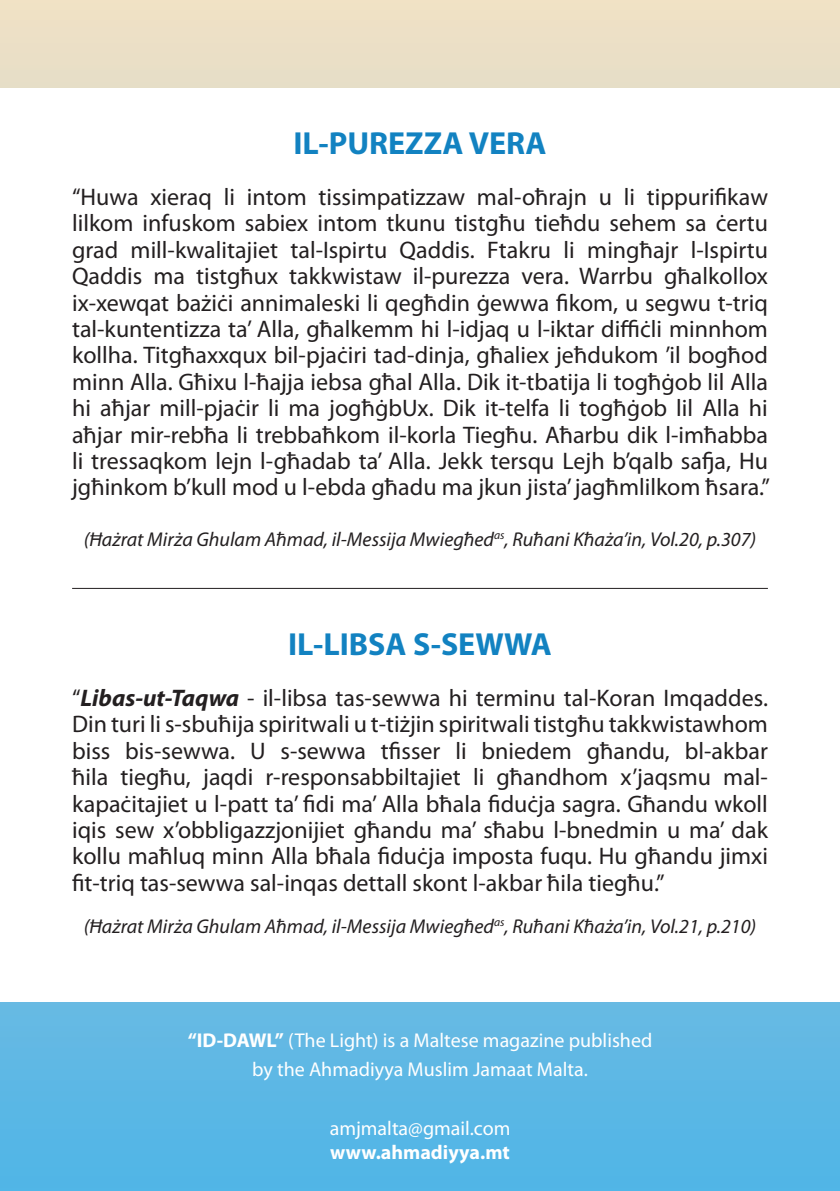
<style>
.page{position:relative;width:840px;height:1191px;background:#fff}
.page>*{position:absolute;margin:0;border:0;box-sizing:border-box;transform-origin:0 0}
.t1{font:700 32px "Myriad Pro";color:#1282c1}
.t2{font:24px/26.4px "Myriad Pro";color:#231f20;text-align:justify}
.t3{font:italic 20px "Myriad Pro";color:#231f20}
.t4{font:20px/28.8px "Myriad Pro";color:#fff;text-align:center}
.t5{font:700 20px "Myriad Pro";color:#fff}
.s1{font-weight:700;font-style:italic}
.s2{font-weight:700}
</style>
<div class="page">
<img style="left:0;top:1002px;width:839px;height:189px">
<hr style="left:72px;top:588px;width:695px;height:1px;background:#231f20">
<h1 class="t1" style="left:293px;top:123px;width:254px">IL-PUREZZA VERA</h1>
<p class="t2" style="left:72px;top:183px;width:699px">“Huwa xieraq li intom tissimpatizzaw mal-oħrajn u li tippurifikaw lilkom infuskom sabiex intom tkunu tistgħu tieħdu sehem sa ċertu grad mill-kwalitajiet tal-Ispirtu Qaddis. Ftakru li mingħajr l-Ispirtu Qaddis ma tistgħux takkwistaw il-purezza vera. Warrbu għalkollox ix-xewqat bażiċi annimaleski li qegħdin ġewwa fikom, u segwu t-triq tal-kuntentizza ta’ Alla, għalkemm hi l-idjaq u l-iktar diffiċli minnhom kollha. Titgħaxxqux bil-pjaċiri tad-dinja, għaliex jeħdukom ’il bogħod minn Alla. Għixu l-ħajja iebsa għal Alla. Dik it-tbatija li togħġob lil Alla hi aħjar mill-pjaċir li ma jogħġbUx. Dik it-telfa li togħġob lil Alla hi aħjar mir-rebħa li trebbaħkom il-korla Tiegħu. Aħarbu dik l-imħabba li tressaqkom lejn l-għadab ta’ Alla. Jekk tersqu Lejh b’qalb safja, Hu jgħinkom b’kull mod u l-ebda għadu ma jkun jista’ jagħmlilkom ħsara.”</p>
<p class="t3" style="left:84px;top:527px;width:673px">(Ħażrat Mirża Ghulam Aħmad, il-Messija Mwiegħed<sup>as</sup>, Ruħani Kħaża’in, Vol.20, p.307)</p>
<h1 class="t1" style="left:288px;top:624px;width:265px">IL-LIBSA S-SEWWA</h1>
<p class="t2" style="left:72px;top:684px;width:697px">“<span class="s1">Libas-ut-Taqwa</span> - il-libsa tas-sewwa hi terminu tal-Koran Imqaddes.<br>Din turi li s-sbuħija spiritwali u t-tiżjin spiritwali tistgħu takkwistawhom biss bis-sewwa. U s-sewwa tfisser li bniedem għandu, bl-akbar ħila tiegħu, jaqdi r-responsabbiltajiet li għandhom x’jaqsmu mal&shy;kapaċitajiet u l-patt ta’ fidi ma’ Alla bħala fiduċja sagra. Għandu wkoll iqis sew x’obbligazzjonijiet għandu ma’ sħabu l-bnedmin u ma’ dak kollu maħluq minn Alla bħala fiduċja imposta fuqu. Hu għandu jimxi fit-triq tas-sewwa sal-inqas dettall skont l-akbar ħila tiegħu.”</p>
<p class="t3" style="left:84px;top:913px;width:673px">(Ħażrat Mirża Ghulam Aħmad, il-Messija Mwiegħed<sup>as</sup>, Ruħani Kħaża’in, Vol.21, p.210)</p>
<p class="t4" style="left:188px;top:1025px;width:466px"><span class="s2">“ID-DAWL”</span> (The Light) is a Maltese magazine published by the Ahmadiyya Muslim Jamaat Malta.</p>
<p class="t4" style="left:329px;top:1114px;width:182px">amjmalta@gmail.com</p>
<p class="t5" style="left:330px;top:1139px;width:181px">www.ahmadiyya.mt</p>
</div>
